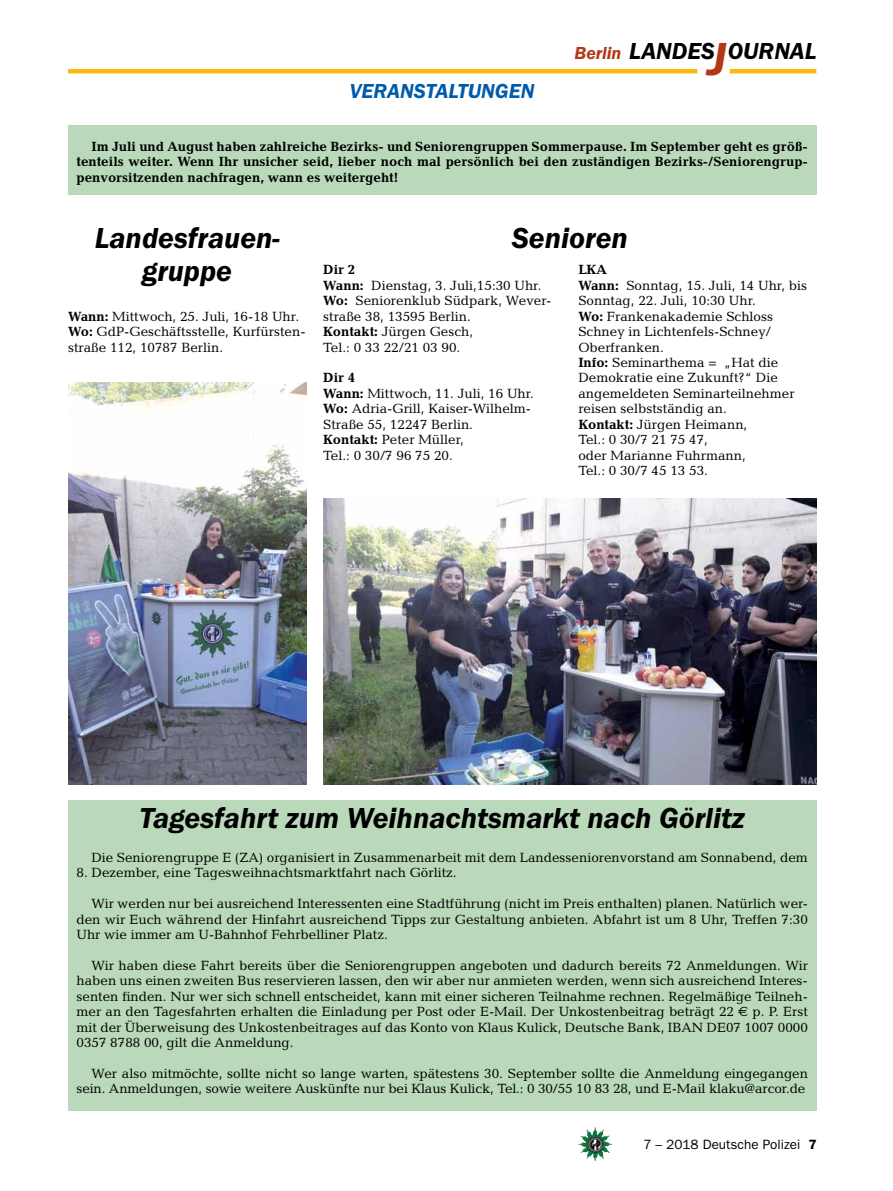
<style>
.page{position:relative;width:893px;height:1191px;background:#fff}
.page>*{position:absolute;margin:0;border:0;box-sizing:border-box;transform-origin:0 0}
.t1{font:italic 600 30px/33px "Franklin Gothic Itc T";color:#000;text-align:center}
.t2{font:italic 600 24px "Franklin Gothic Itc T";color:#000}
.t3{font:italic 600 21px "Franklin Gothic Itc T";color:#005baa}
.t4{font:italic 600 18px "Franklin Gothic Itc T";color:#b33916}
.t5{font:13.5px/15.5px "Candida";color:#000}
.t6{font:700 13.5px/15.5px "Candida";color:#000;text-align:justify}
.t7{font:13.5px "Franklin Gothic";color:#000}
.s1{font-size:48px;color:#b33916}
.s2{font-weight:700}
.s3{font-family:"Euro Sans"}
.s4{font-weight:600}
</style>
<div class="page">
<img style="left:578px;top:1127px;width:17px;height:25px">
<hr style="left:730px;top:69px;width:86px;height:4px;background:#fdb913">
<hr style="left:68px;top:69px;width:629px;height:4px;background:#fdb913">
<div style="left:68px;top:125px;width:748px;height:70px;background:#b9d9ba"></div>
<div style="left:68px;top:800px;width:748px;height:310px;background:#b9d9ba"></div>
<img style="left:68px;top:382px;width:238px;height:402px">
<img style="left:323px;top:498px;width:493px;height:286px">
<h3 class="t3" style="left:350px;top:79px;width:14px">Verans</h3>
<h3 class="t3" style="left:426px;top:79px;width:57px">tal tungen</h3>
<h3 class="t4" style="left:575px;top:42px;width:48px">Berlin</h3>
<h2 class="t2" style="left:629px;top:37px;width:189px">LANDES<span class="s1">J</span>OURNAL</h2>
<p class="t6" style="left:77px;top:138px;width:733px;text-indent:15px">Im Juli und August haben zahlreiche Bezirks- und Seniorengruppen Sommerpause. Im September geht es größ&shy;tenteils weiter. Wenn Ihr unsicher seid, lieber noch mal persönlich bei den zuständigen Bezirks-/Seniorengrup&shy;penvorsitzenden nachfragen, wann es weitergeht!</p>
<h1 class="t1" style="left:95px;top:221px;width:187px">Landesfrauen&shy;gruppe</h1>
<h1 class="t1" style="left:512px;top:221px;width:118px">Senioren</h1>
<p class="t5" style="left:323px;top:262px;width:230px"><span class="s2">Dir 2<br>Wann:</span> Dienstag, 3. Juli,15:30 Uhr.<br><span class="s2">Wo:</span> Seniorenklub Südpark, Wever&shy;straße 38, 13595 Berlin.<br><span class="s2">Kontakt:</span> Jürgen Gesch,<br>Tel.: 0 33 22/21 03 90.</p>
<p class="t5" style="left:323px;top:370px;width:212px"><span class="s2">Dir 4<br>Wann:</span> Mittwoch, 11. Juli, 16 Uhr.<br><span class="s2">Wo:</span> Adria-Grill, Kaiser-Wilhelm-<br>Straße 55, 12247 Berlin.<br><span class="s2">Kontakt:</span> Peter Müller,<br>Tel.: 0 30/7 96 75 20.</p>
<p class="t5" style="left:578px;top:262px;width:230px"><span class="s2">LKA<br>Wann:</span> Sonntag, 15. Juli, 14 Uhr, bis<br>Sonntag, 22. Juli, 10:30 Uhr.<br><span class="s2">Wo:</span> Frankenakademie Schloss<br>Schney in Lichtenfels-Schney/<br>Oberfranken.<br><span class="s2">Info:</span> Seminarthema = „Hat die<br>Demokratie eine Zukunft?“ Die angemeldeten Seminarteilnehmer reisen selbstständig an.<br><span class="s2">Kontakt:</span> Jürgen Heimann,<br>Tel.: 0 30/7 21 75 47,<br>oder Marianne Fuhrmann,<br>Tel.: 0 30/7 45 13 53.</p>
<p class="t5" style="left:68px;top:308px;width:239px"><span class="s2">Wann:</span> Mittwoch, 25. Juli, 16-18 Uhr.<br><span class="s2">Wo:</span> GdP-Geschäftsstelle, Kurfürsten&shy;straße 112, 10787 Berlin.</p>
<h1 class="t1" style="left:140px;top:801px;width:608px">Tagesfahrt zum Weihnachtsmarkt nach Görlitz</h1>
<p class="t5" style="left:91px;top:849px;width:718px">Die Seniorengruppe E (ZA) organisiert in Zusammenarbeit mit dem Landesseniorenvorstand am Sonnabend, dem</p>
<p class="t5" style="left:77px;top:865px;width:382px">8. Dezember, eine Tagesweihnachtsmarktfahrt nach Görlitz.</p>
<p class="t5" style="left:77px;top:895px;width:733px;text-align:justify;text-indent:15px">Wir werden nur bei ausreichend Interessenten eine Stadtführung (nicht im Preis enthalten) planen. Natürlich wer&shy;den wir Euch während der Hinfahrt ausreichend Tipps zur Gestaltung anbieten. Abfahrt ist um 8 Uhr, Treffen 7:30<br>Uhr wie immer am U-Bahnhof Fehrbelliner Platz.</p>
<p class="t5" style="left:77px;top:957px;width:733px;text-align:justify;text-indent:15px">Wir haben diese Fahrt bereits über die Seniorengruppen angeboten und dadurch bereits 72 Anmeldungen. Wir haben uns einen zweiten Bus reservieren lassen, den wir aber nur anmieten werden, wenn sich ausreichend Interes&shy;senten finden. Nur wer sich schnell entscheidet, kann mit einer sicheren Teilnahme rechnen. Regelmäßige Teilneh&shy;mer an den Tagesfahrten erhalten die Einladung per Post oder E-Mail. Der Unkostenbeitrag beträgt 22 <span class="s3">€</span> p. P. Erst mit der Überweisung des Unkostenbeitrages auf das Konto von Klaus Kulick, Deutsche Bank, IBAN DE07 1007 0000<br>0357 8788 00, gilt die Anmeldung.</p>
<p class="t5" style="left:77px;top:1065px;width:733px;text-align:right">Wer also mitmöchte, sollte nicht so lange warten, spätestens 30. September sollte die Anmeldung eingegangen sein. Anmeldungen, sowie weitere Auskünfte nur bei Klaus Kulick, Tel.: 0 30/55 10 83 28, und E-Mail klaku@arcor.de</p>
<p class="t7" style="left:643px;top:1136px;width:175px">7 – 2018 Deutsche Polizei <span class="s4">7</span></p>
</div>
